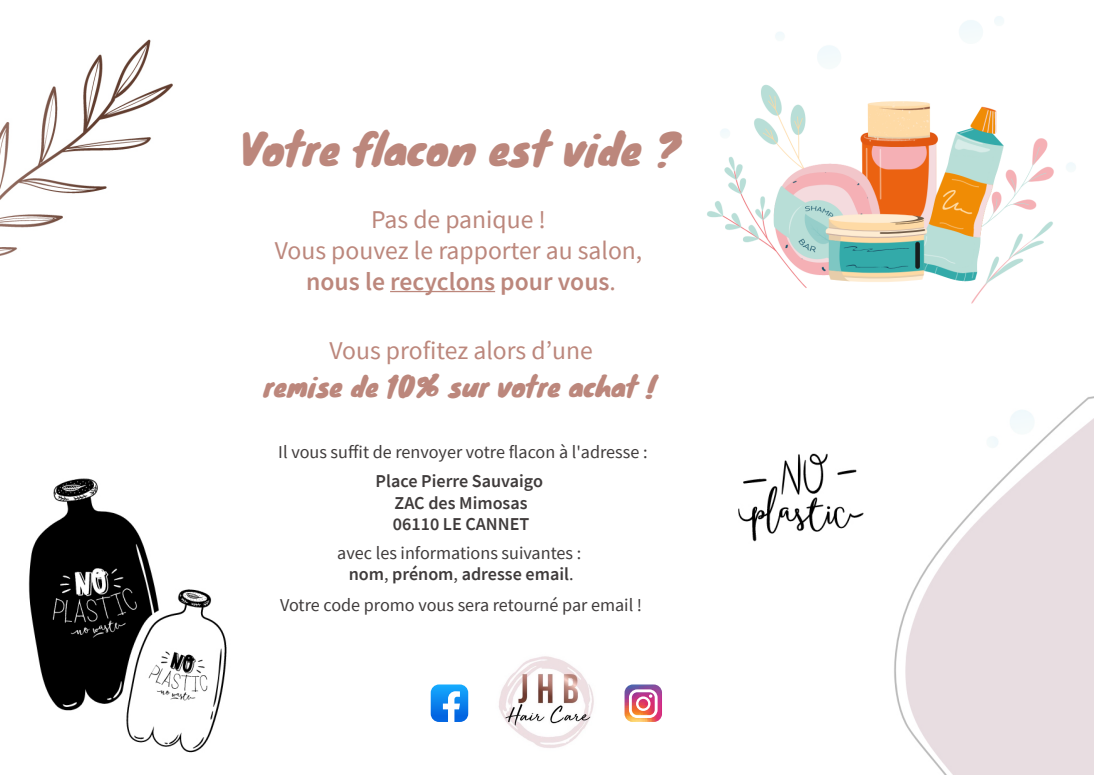
<style>
.page{position:relative;width:1094px;height:775px;background:#fff}
.page>*{position:absolute;margin:0;border:0;box-sizing:border-box;transform-origin:0 0}
.t1{font:42.5px "Knewave";color:#bc877c}
.t2{font:26.88px "Knewave";color:#bc877c}
.t3{font:25.62px/30.8px "Source Sans Pro";color:#bc877c;text-align:center}
.t4{font:18.12px/21.8px "Source Sans Pro";color:#3f3b3b;text-align:center}
.t5{font:600 18.12px/21.8px "Source Sans Pro";color:#3f3b3b;text-align:center}
.s1{font-weight:600}
</style>
<div class="page">
<img style="left:894px;top:396px;width:200px;height:379px">
<img style="left:28px;top:478px;width:199px;height:275px">
<img style="left:738px;top:453px;width:126px;height:89px">
<img style="left:0;top:39px;width:173px;height:217px">
<img style="left:707px;top:16px;width:369px;height:288px">
<hr style="left:390px;top:291px;width:105px;height:1px;background:#bc877c">
<img style="left:499px;top:656px;width:95px;height:92px">
<svg style="left:624px;top:684px;width:38px;height:38px"></svg>
<svg style="left:431px;top:684px;width:37px;height:38px"></svg>
<h1 class="t1" style="left:240px;top:116px;width:441px">Votre flacon est vide ?</h1>
<h3 class="t3" style="left:275px;top:204px;width:369px">Pas de panique !<br>Vous pouvez le rapporter au salon, <span class="s1">nous le recyclons pour vous</span>.</h3>
<h3 class="t3" style="left:329px;top:335px;width:265px">Vous profitez alors d’une</h3>
<h2 class="t2" style="left:263px;top:365px;width:394px">remise de 10% sur votre achat !</h2>
<p class="t4" style="left:278px;top:440px;width:371px">Il vous suffit de renvoyer votre flacon à l'adresse :</p>
<p class="t5" style="left:376px;top:470px;width:169px">Place Pierre Sauvaigo<br>ZAC des Mimosas<br>06110 LE CANNET</p>
<p class="t4" style="left:337px;top:542px;width:245px">avec les informations suivantes : <span class="s1">nom</span>, <span class="s1">prénom</span>, <span class="s1">adresse email</span>.</p>
<p class="t4" style="left:280px;top:594px;width:364px">Votre code promo vous sera retourné par email !</p>
</div>
